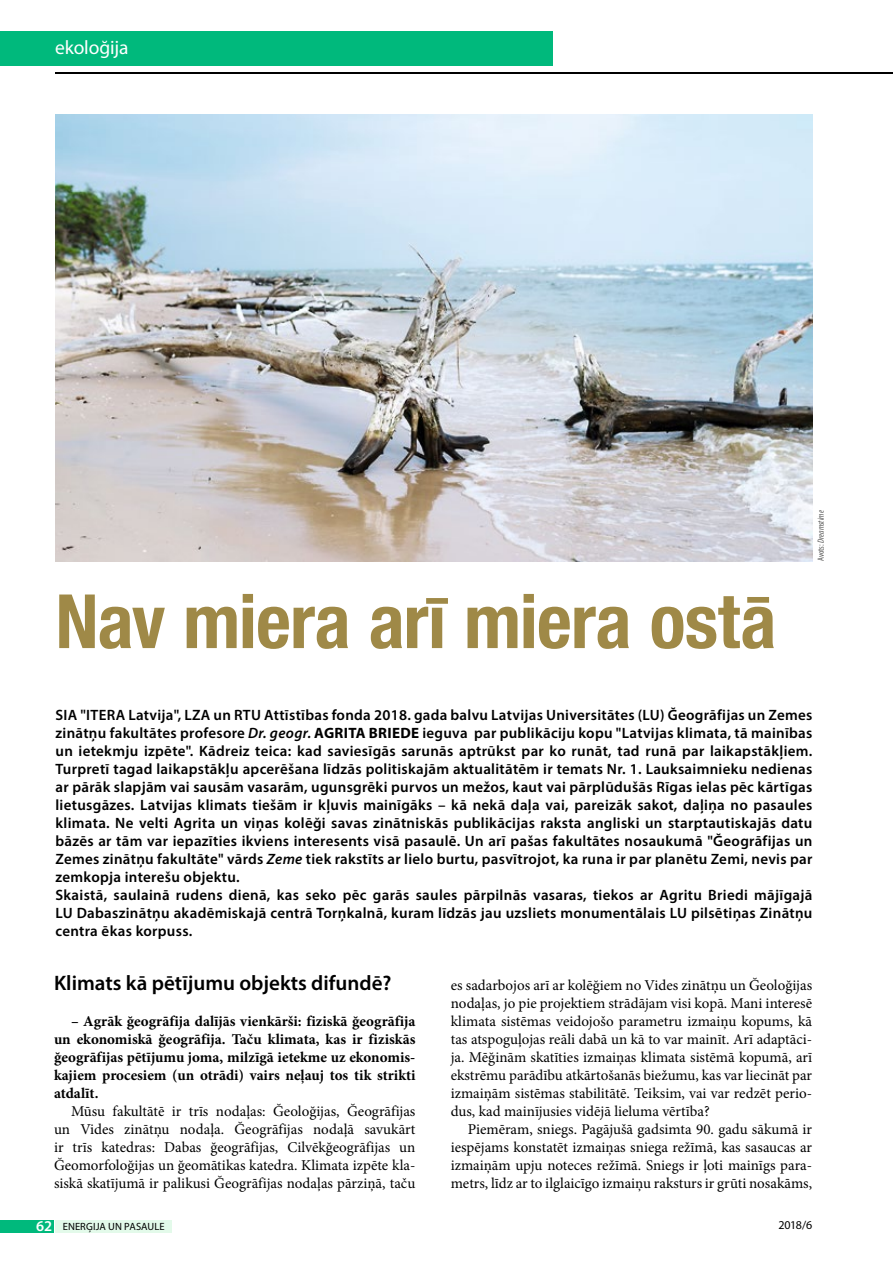
<style>
.page{position:relative;width:893px;height:1263px;background:#fff}
.page>*{position:absolute;margin:0;border:0;box-sizing:border-box;transform-origin:0 0}
.t1{font:700 condensed 75px "Helvetica Neue";letter-spacing:-.01em;color:#9f8947}
.t2{font:600 21px "Myriad Pro";color:#000}
.t3{font:19.5px "Myriad Pro";letter-spacing:-.005em;color:#fff}
.t4{font:600 15px/18px "Myriad Pro";letter-spacing:.02em;color:#000}
.t5{font:15px/18px "Minion Pro";color:#000;text-align:justify}
.t6{font:700 15px/18px "Minion Pro";color:#000;text-align:justify}
.t7{font:12px "Myriad Pro";color:#000}
.t8{font:10.5px "Myriad Pro";letter-spacing:.01em;color:#000}
.t9{font:italic condensed 9px "Myriad Pro";color:#5a5a59}
.s1{font-style:normal}
.s2{font-style:italic}
.s3{font-weight:700}
.s4{font-weight:600;font-size:15px;color:#fff}
</style>
<div class="page">
<img style="left:56px;top:114px;width:756px;height:447px">
<div style="left:0;top:1220px;width:54px;height:13px;background:#00b97c"></div>
<div style="left:55px;top:1220px;width:117px;height:13px;background:#e3faea"></div>
<div style="left:0;top:31px;width:553px;height:34px;background:#00b97c"></div>
<hr style="left:55px;top:72px;width:838px;height:2px;background:#000">
<h3 class="t3" style="left:55px;top:35px;width:75px">ekoloğija</h3>
<h1 class="t1" style="left:56px;top:559px;width:722px">Nav miera arī miera ostā</h1>
<p class="t9" style="left:815px;top:561px;width:52px;rotate:-90deg"><span class="s1">Avots:</span> Dreamstime</p>
<p class="t4" style="left:56px;top:706px;width:758px">SIA "ITERA Latvija", LZA un RTU Attīstības fonda 2018. gada balvu Latvijas Universitātes (LU) Ğeogrāfijas un Zemes zinātņu fakultātes profesore <span class="s2">Dr. geogr.</span> <span class="s3">AGRITA BRIEDE</span> ieguva par publikāciju kopu "Latvijas klimata, tā mainības un ietekmju izpēte". Kādreiz teica: kad saviesīgās sarunās aptrūkst par ko runāt, tad runā par laikapstākļiem.<br>Turpretī tagad laikapstākļu apcerēšana līdzās politiskajām aktualitātēm ir temats Nr. 1. Lauksaimnieku nedienas ar pārāk slapjām vai sausām vasarām, ugunsgrēki purvos un mežos, kaut vai pārplūdušās Rīgas ielas pēc kārtīgas lietusgāzes. Latvijas klimats tiešām ir kļuvis mainīgāks – kā nekā daļa vai, pareizāk sakot, daļiņa no pasaules klimata. Ne velti Agrita un viņas kolēği savas zinātniskās publikācijas raksta angliski un starptautiskajās datu bāzēs ar tām var iepazīties ikviens interesents visā pasaulē. Un arī pašas fakultātes nosaukumā "Ğeogrāfijas un Zemes zinātņu fakultāte" vārds <span class="s2">Zeme</span> tiek rakstīts ar lielo burtu, pasvītrojot, ka runa ir par planētu Zemi, nevis par zemkopja interešu objektu.<br>Skaistā, saulainā rudens dienā, kas seko pēc garās saules pārpilnās vasaras, tiekos ar Agritu Briedi mājīgajā LU Dabaszinātņu akadēmiskajā centrā Torņkalnā, kuram līdzās jau uzsliets monumentālais LU pilsētiņas Zinātņu centra ēkas korpuss.</p>
<h2 class="t2" style="left:54px;top:970px;width:339px">Klimats kā pētījumu objekts difundē?</h2>
<p class="t6" style="left:54px;top:1012px;width:363px;text-indent:17px">– Agrāk ğeogrāfija dalījās vienkārši: fiziskā ğeogrāfija un ekonomiskā ğeogrāfija. Taču klimata, kas ir fiziskās ğeogrāfijas pētījumu joma, milzīgā ietekme uz ekonomis&shy;kajiem procesiem (un otrādi) vairs neļauj tos tik strikti atdalīt.</p>
<p class="t5" style="left:54px;top:1102px;width:363px;text-indent:17px">Mūsu fakultātē ir trīs nodaļas: Ğeoloğijas, Ğeogrāfijas un Vides zinātņu nodaļa. Ğeogrāfijas nodaļā savukārt ir trīs katedras: Dabas ğeogrāfijas, Cilvēkğeogrāfijas un Ğeomorfoloğijas un ğeomātikas katedra. Klimata izpēte kla&shy;siskā skatījumā ir palikusi Ğeogrāfijas nodaļas pārziņā, taču</p>
<p class="t5" style="left:451px;top:976px;width:363px">es sadarbojos arī ar kolēğiem no Vides zinātņu un Ğeoloğijas nodaļas, jo pie projektiem strādājam visi kopā. Mani interesē klimata sistēmas veidojošo parametru izmaiņu kopums, kā tas atspoguļojas reāli dabā un kā to var mainīt. Arī adaptāci&shy;ja. Mēğinām skatīties izmaiņas klimata sistēmā kopumā, arī ekstrēmu parādību atkārtošanās biežumu, kas var liecināt par izmaiņām sistēmas stabilitātē. Teiksim, vai var redzēt perio&shy;dus, kad mainījusies vidējā lieluma vērtība?</p>
<p class="t5" style="left:451px;top:1120px;width:363px;text-indent:17px">Piemēram, sniegs. Pagājušā gadsimta 90. gadu sākumā ir iespējams konstatēt izmaiņas sniega režīmā, kas sasaucas ar izmaiņām upju noteces režīmā. Sniegs ir ļoti mainīgs para&shy;metrs, līdz ar to ilglaicīgo izmaiņu raksturs ir grūti nosakāms,</p>
<p class="t8" style="left:36px;top:1220px;width:130px"><span class="s4">62</span> ENERĢIJA UN PASAULE</p>
<p class="t7" style="left:778px;top:1218px;width:35px">2018/6</p>
</div>
